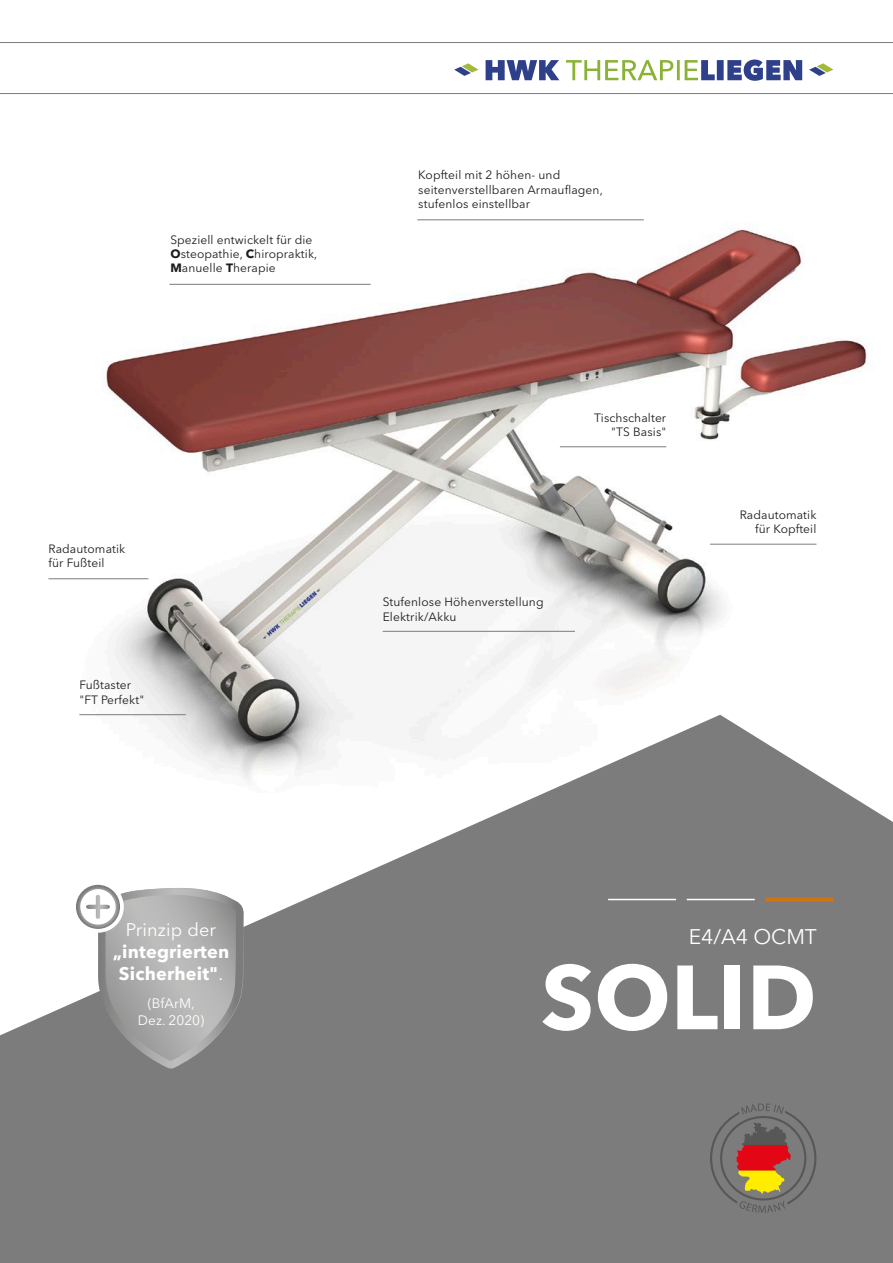
<style>
.page{position:relative;width:893px;height:1263px;background:#fff}
.page>*{position:absolute;margin:0;border:0;box-sizing:border-box;transform-origin:0 0}
.t1{font:700 90px "Avenir Next LT Pro";color:#fff}
.t2{font:21px "Avenir Next LT Pro";color:#fff}
.t3{font:700 18.15px/21.8px "Avenir Next LT Pro";letter-spacing:.01em;color:#fff;text-align:center}
.t4{font:18.15px "Avenir Next LT Pro";letter-spacing:.01em;color:#fff}
.t5{font:13.65px/16.4px "Avenir Next LT Pro";color:#fff;text-align:center}
.t6{font:12px/14.4px "Avenir Next LT Pro";letter-spacing:.01em;color:#1d1d1b}
.s1{font-weight:700}
.s2{font-weight:400}
</style>
<div class="page">
<img style="left:48px;top:219px;width:820px;height:496px">
<svg style="left:0;top:715px;width:893px;height:548px;fill:#7c7c7c"></svg>
<hr style="left:417px;top:220px;width:227px;height:1px;background:#7c7c7c">
<hr style="left:169px;top:284px;width:202px;height:1px;background:#7c7c7c">
<div style="left:765px;top:897px;width:68px;height:5px;background:#cf7313"></div>
<hr style="left:687px;top:899px;width:68px;height:1px;background:#fff">
<hr style="left:608px;top:899px;width:68px;height:1px;background:#fff">
<svg style="left:566px;top:60px;width:236px;height:21px"></svg>
<svg style="left:486px;top:60px;width:73px;height:20px"></svg>
<svg style="left:454px;top:63px;width:24px;height:13px"></svg>
<svg style="left:809px;top:63px;width:24px;height:13px"></svg>
<hr style="left:0;top:42px;width:893px;height:1px;background:#7c7c7c">
<hr style="left:0;top:93px;width:893px;height:1px;background:#7c7c7c">
<div style="left:72px;top:881px;width:52px;height:52px;background:#fff;border-radius:50%"></div>
<svg style="left:76px;top:885px;width:168px;height:184px;background:#acacac"></svg>
<svg style="left:710px;top:1103px;width:106px;height:110px;background:#887163"></svg>
<hr style="left:49px;top:578px;width:99px;height:1px;background:#7c7c7c">
<hr style="left:710px;top:544px;width:106px;height:1px;background:#7c7c7c">
<hr style="left:560px;top:446px;width:106px;height:1px;background:#7c7c7c">
<hr style="left:79px;top:714px;width:107px;height:1px;background:#7c7c7c">
<hr style="left:383px;top:631px;width:192px;height:1px;background:#7c7c7c">
<p class="t6" style="left:170px;top:232px;width:149px">Speziell entwickelt für die<br><span class="s1">O</span>steopathie, <span class="s1">C</span>hiropraktik,<br><span class="s1">M</span>anuelle <span class="s1">T</span>herapie</p>
<p class="t6" style="left:49px;top:542px;width:78px">Radautomatik für Fußteil</p>
<p class="t6" style="left:79px;top:678px;width:66px">Fußtaster "FT Perfekt"</p>
<p class="t6" style="left:418px;top:168px;width:186px">Kopfteil mit 2 höhen- und seitenverstellbaren Armauflagen, stufenlos einstellbar</p>
<p class="t6" style="left:594px;top:410px;width:74px;text-align:right">Tischschalter "TS Basis"</p>
<p class="t6" style="left:383px;top:595px;width:162px">Stufenlose Höhenverstellung<br>Elektrik/Akku</p>
<p class="t6" style="left:740px;top:508px;width:78px;text-align:right">Radautomatik für Kopfteil</p>
<h3 class="t4" style="left:126px;top:919px;width:92px">Prinzip der</h3>
<h3 class="t3" style="left:113px;top:941px;width:118px">„integrierten<br>Sicherheit"<span class="s2">.</span></h3>
<p class="t5" style="left:138px;top:995px;width:68px">(BfArM,<br>Dez. 2020)</p>
<h2 class="t2" style="left:689px;top:924px;width:130px">E4/A4 OCMT</h2>
<h1 class="t1" style="left:541px;top:942px;width:277px">SOLID</h1>
</div>
